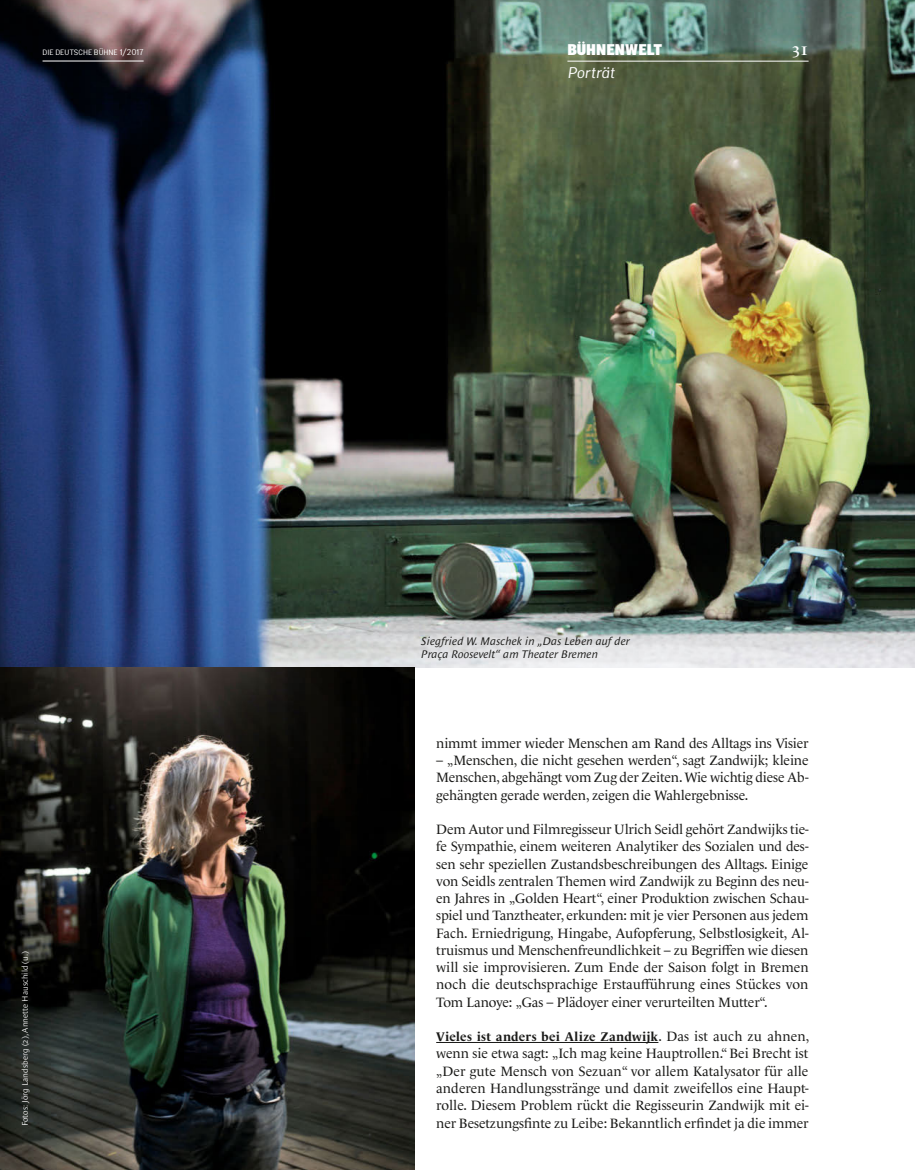
<style>
.page{position:relative;width:915px;height:1170px;background:#fff}
.page>*{position:absolute;margin:0;border:0;box-sizing:border-box;transform-origin:0 0}
.t1{font:600 16.5px "Le Monde Livre Std";color:#fff}
.t2{font:15px "Malmo Sans Pro Headline";color:#fff}
.t3{font:italic 15px "Malmo Sans Pro";color:#fff}
.t4{font:13.8px/17.2px "Le Monde Livre Std";letter-spacing:-.01em;color:#1a1a18;text-align:justify}
.t5{font:700 12.75px "Le Monde Livre Std";letter-spacing:.02em;color:#1a1a18}
.t6{font:italic 11.25px/12.9px "Le Monde Sans Std";color:#1a1a18}
.t7{font:300 8.25px "Le Monde Sans Std";color:#fff}
.t8{font:7.5px "Malmo Sans Pro";color:#fff}
.s1{font-size:8.25px}
.s2{font-weight:400;font-size:13.8px}
</style>
<div class="page">
<img style="left:0;top:0;width:914px;height:668px">
<img style="left:0;top:668px;width:415px;height:501px">
<hr style="left:436px;top:1041px;width:222px;height:1px;background:#1a1a18">
<hr style="left:567px;top:61px;width:241px;height:1px;background:#fff">
<hr style="left:43px;top:61px;width:100px;height:1px;background:#fff">
<p class="t8" style="left:43px;top:47px;width:102px">DIE DEUTSCHE BÜHNE <span class="s1">1/2017</span></p>
<p class="t7" style="left:20px;top:1126px;width:177px;rotate:-90deg">Fotos: Jörg Landsberg (2), Annette Hauschild (u.)</p>
<p class="t2" style="left:567px;top:39px;width:96px">BÜHNENWELT</p>
<p class="t1" style="left:791px;top:40px;width:18px">31</p>
<p class="t3" style="left:567px;top:61px;width:49px">Porträt</p>
<p class="t6" style="left:421px;top:635px;width:210px">Siegfried W. Maschek in „Das Leben auf der<br>Praça Roosevelt“ am Theater Bremen</p>
<p class="t4" style="left:436px;top:734px;width:374px">nimmt immer wieder Menschen am Rand des Alltags ins Visier</p>
<p class="t4" style="left:436px;top:751px;width:374px">– „Menschen, die nicht gesehen werden“, sagt Zandwijk; kleine Menschen, abgehängt vom Zug der Zeiten. Wie wichtig diese Ab&shy;gehängten gerade werden, zeigen die Wahlergebnisse.</p>
<p class="t4" style="left:436px;top:820px;width:374px">Dem Autor und Filmregisseur Ulrich Seidl gehört Zandwijks tie&shy;fe Sympathie, einem weiteren Analytiker des Sozialen und des&shy;sen sehr speziellen Zustandsbeschreibungen des Alltags. Einige von Seidls zentralen Themen wird Zandwijk zu Beginn des neu&shy;en Jahres in „Golden Heart“, einer Produktion zwischen Schau&shy;spiel und Tanztheater, erkunden: mit je vier Personen aus jedem Fach. Erniedrigung, Hingabe, Aufopferung, Selbstlosigkeit, Al&shy;truismus und Menschenfreundlichkeit – zu Begriffen wie diesen will sie improvisieren. Zum Ende der Saison folgt in Bremen noch die deutschsprachige Erstaufführung eines Stückes von Tom Lanoye: „Gas – Plädoyer einer verurteilten Mutter“.</p>
<p class="t5" style="left:436px;top:1029px;width:374px">Vieles ist anders bei Alize Zandwijk<span class="s2">. Das ist auch zu ahnen,</span></p>
<p class="t4" style="left:436px;top:1044px;width:374px">wenn sie etwa sagt: „Ich mag keine Hauptrollen.“ Bei Brecht ist „Der gute Mensch von Sezuan“ vor allem Katalysator für alle anderen Handlungsstränge und damit zweifellos eine Haupt&shy;rolle. Diesem Problem rückt die Regisseurin Zandwijk mit ei&shy;ner Besetzungsfinte zu Leibe: Bekanntlich erfindet ja die immer</p>
</div>
